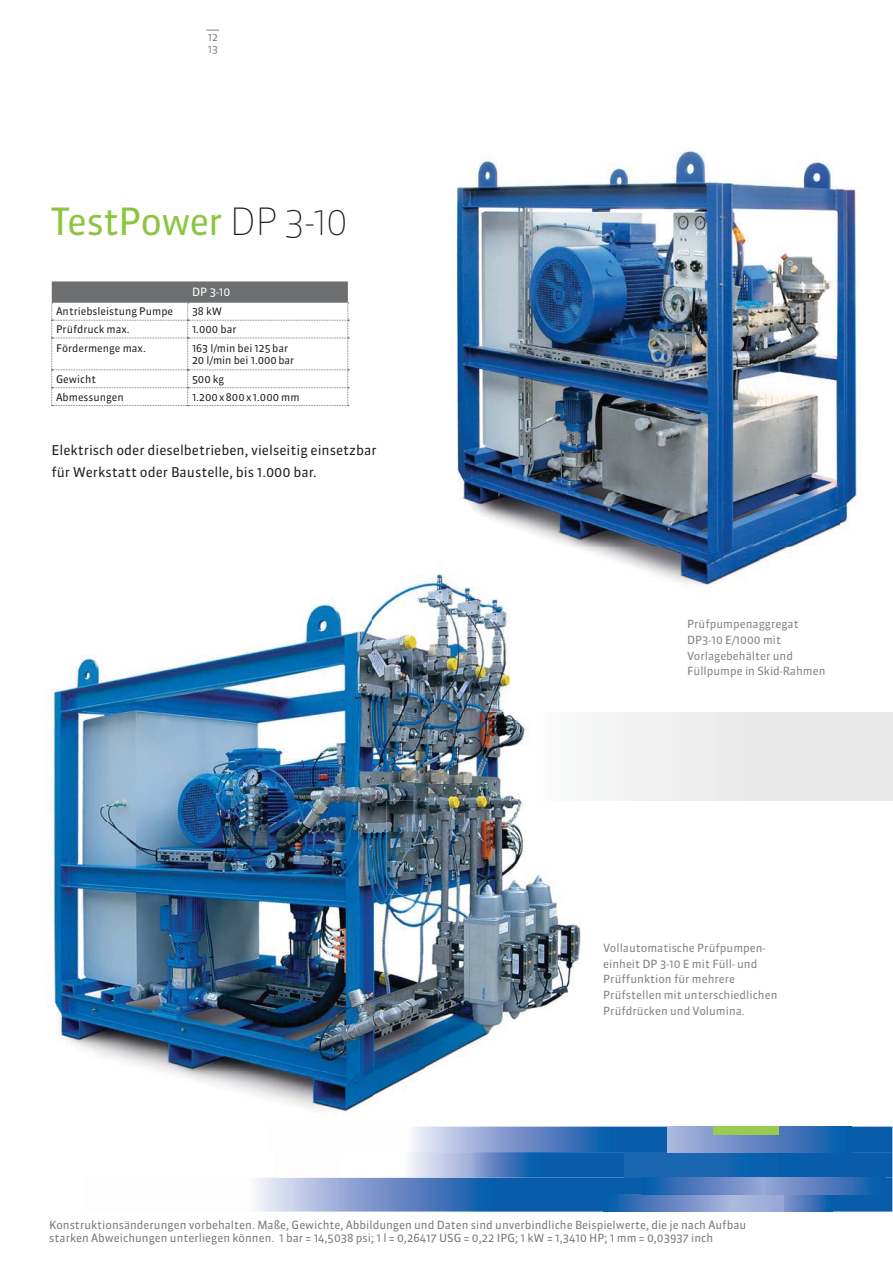
<style>
.page{position:relative;width:893px;height:1263px;background:#fff}
.page>*{position:absolute;margin:0;border:0;box-sizing:border-box;transform-origin:0 0}
.t1{font:37.5px "Sanuk OT";letter-spacing:-.035em;color:#8cc640}
.t2{font:13.5px/21.6px "Sanuk OT";color:#231f20}
.t3{font:11.4px "Sanuk OT";color:#fff}
.t4{font:11.25px/13.5px "Sanuk OT";color:#77787b}
.t5{font:11.25px/15.8px "Sanuk OT";color:#808285}
.t6{font:10.5px/12.6px "Sanuk OT";color:#231f20}
.t7{font:10.5px/12.6px "Sanuk OT";color:#808285}
.s1{font-weight:100;color:#231f20}
</style>
<div class="page">
<div style="left:585px;top:713px;width:307px;height:88px;background:#e9eaeb"></div>
<svg style="left:256px;top:1127px;width:636px;height:85px"></svg>
<img style="left:342px;top:1152px;width:550px;height:26px">
<img style="left:603px;top:1195px;width:229px;height:17px">
<img style="left:624px;top:1152px;width:179px;height:26px">
<img style="left:668px;top:1127px;width:184px;height:25px">
<img style="left:641px;top:1179px;width:244px;height:16px">
<img style="left:641px;top:1178px;width:244px;height:1px">
<div style="left:713px;top:1127px;width:65px;height:8px;background:#98cb50"></div>
<img style="left:46px;top:598px;width:326px;height:514px">
<img style="left:372px;top:586px;width:142px;height:137px">
<img style="left:372px;top:723px;width:53px;height:375px">
<img style="left:425px;top:895px;width:156px;height:173px">
<img style="left:416px;top:713px;width:111px;height:88px">
<img style="left:387px;top:801px;width:165px;height:94px">
<img style="left:437px;top:151px;width:425px;height:436px">
<img style="left:412px;top:575px;width:173px;height:24px">
<svg style="left:51px;top:281px;width:298px;height:125px"></svg>
<svg style="left:206px;top:30px;width:13px;height:1px"></svg>
<p class="t7" style="left:208px;top:32px;width:12px">12<br>13</p>
<h1 class="t1" style="left:50px;top:206px;width:299px">TestPower <span class="s1">DP 3-10</span></h1>
<p class="t3" style="left:192px;top:288px;width:40px">DP 3-10</p>
<p class="t6" style="left:56px;top:306px;width:119px">Antriebsleistung Pumpe</p>
<p class="t6" style="left:192px;top:306px;width:32px">38 kW</p>
<p class="t6" style="left:56px;top:324px;width:75px">Prüfdruck max.</p>
<p class="t6" style="left:192px;top:324px;width:46px">1.000 bar</p>
<p class="t6" style="left:56px;top:343px;width:91px">Fördermenge max.</p>
<p class="t6" style="left:192px;top:343px;width:104px">163 l/min bei 125 bar<br>20 l/min bei 1.000 bar</p>
<p class="t6" style="left:56px;top:374px;width:42px">Gewicht</p>
<p class="t6" style="left:192px;top:374px;width:34px">500 kg</p>
<p class="t6" style="left:56px;top:392px;width:69px">Abmessungen</p>
<p class="t6" style="left:192px;top:392px;width:109px">1.200 x 800 x 1.000 mm</p>
<p class="t2" style="left:51px;top:441px;width:327px">Elektrisch oder dieselbetrieben, vielseitig einsetzbar für Werkstatt oder Baustelle, bis 1.000 bar.</p>
<p class="t5" style="left:687px;top:617px;width:140px">Prüfpumpenaggregat<br>DP3-10 E/1000 mit<br>Vorlagebehälter und<br>Füllpumpe in Skid-Rahmen</p>
<p class="t5" style="left:603px;top:941px;width:176px">Vollautomatische Prüfpumpen&shy;einheit DP 3-10 E mit Füll- und<br>Prüffunktion für mehrere<br>Prüfstellen mit unterschiedlichen<br>Prüfdrücken und Volumina.</p>
<p class="t4" style="left:49px;top:1219px;width:698px">Konstruktionsänderungen vorbehalten. Maße, Gewichte, Abbildungen und Daten sind unverbindliche Beispielwerte, die je nach Aufbau starken Abweichungen unterliegen können. 1 bar = 14,5038 psi; 1 l = 0,26417 USG = 0,22 IPG; 1 kW = 1,3410 HP; 1 mm = 0,03937 inch</p>
</div>
